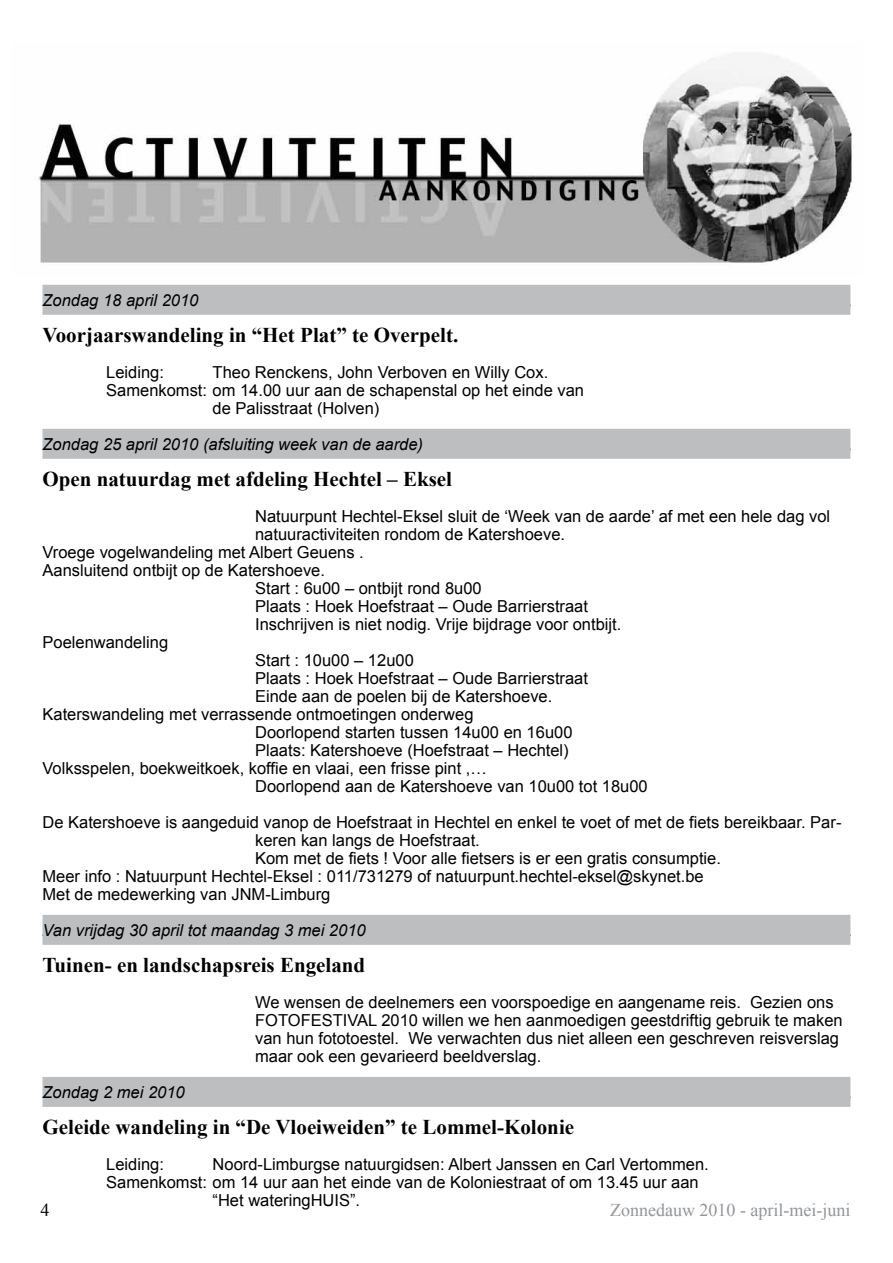
<style>
.page{position:relative;width:893px;height:1263px;background:#fff}
.page>*{position:absolute;margin:0;border:0;box-sizing:border-box;transform-origin:0 0}
.t1{font:700 21px "Times New Roman";color:#000}
.t2{font:18px "Times New Roman";color:#939598}
.t3{font:18px "Times New Roman";color:#000}
.t4{font:16.5px/18px "Arial";color:#000}
.t5{font:italic 16.5px "Arial";color:#000}
</style>
<div class="page">
<div style="left:43px;top:285px;width:807px;height:30px;background:#bcbec0"></div>
<div style="left:43px;top:429px;width:807px;height:30px;background:#bcbec0"></div>
<div style="left:43px;top:915px;width:807px;height:30px;background:#bcbec0"></div>
<div style="left:43px;top:1077px;width:807px;height:30px;background:#bcbec0"></div>
<img style="left:38px;top:53px;width:814px;height:211px">
<p class="t5" style="left:43px;top:290px;width:157px">Zondag 18 april 2010</p>
<p class="t1" style="left:43px;top:320px;width:417px">Voorjaarswandeling in “Het Plat” te Overpelt.</p>
<p class="t4" style="left:106px;top:363px;width:59px">Leiding:</p>
<p class="t4" style="left:213px;top:363px;width:337px">Theo Renckens, John Verboven en Willy Cox.</p>
<p class="t4" style="left:106px;top:381px;width:479px">Samenkomst: om 14.00 uur aan de schapenstal op het einde van</p>
<p class="t4" style="left:213px;top:399px;width:168px">de Palisstraat (Holven)</p>
<p class="t5" style="left:42px;top:434px;width:382px">Zondag 25 april 2010 (afsluiting week van de aarde)</p>
<p class="t1" style="left:43px;top:464px;width:411px">Open natuurdag met afdeling Hechtel – Eksel</p>
<p class="t4" style="left:255px;top:507px;width:577px">Natuurpunt Hechtel-Eksel sluit de ‘Week van de aarde’ af met een hele dag vol</p>
<p class="t4" style="left:255px;top:525px;width:311px">natuuractiviteiten rondom de Katershoeve.</p>
<p class="t4" style="left:43px;top:543px;width:323px">Vroege vogelwandeling met Albert Geuens .</p>
<p class="t4" style="left:43px;top:561px;width:284px">Aansluitend ontbijt op de Katershoeve.</p>
<p class="t4" style="left:255px;top:579px;width:228px">Start : 6u00 – ontbijt rond 8u00</p>
<p class="t4" style="left:255px;top:597px;width:334px">Plaats : Hoek Hoefstraat – Oude Barrierstraat</p>
<p class="t4" style="left:255px;top:615px;width:368px">Inschrijven is niet nodig. Vrije bijdrage voor ontbijt.</p>
<p class="t4" style="left:43px;top:633px;width:127px">Poelenwandeling</p>
<p class="t4" style="left:255px;top:651px;width:160px">Start : 10u00 – 12u00</p>
<p class="t4" style="left:255px;top:669px;width:334px">Plaats : Hoek Hoefstraat – Oude Barrierstraat</p>
<p class="t4" style="left:255px;top:687px;width:299px">Einde aan de poelen bij de Katershoeve.</p>
<p class="t4" style="left:43px;top:705px;width:433px">Katerswandeling met verrassende ontmoetingen onderweg</p>
<p class="t4" style="left:255px;top:723px;width:319px">Doorlopend starten tussen 14u00 en 16u00</p>
<p class="t4" style="left:255px;top:741px;width:315px">Plaats: Katershoeve (Hoefstraat – Hechtel)</p>
<p class="t4" style="left:43px;top:759px;width:446px">Volksspelen, boekweitkoek, koffie en vlaai, een frisse pint ,…</p>
<p class="t4" style="left:255px;top:777px;width:394px">Doorlopend aan de Katershoeve van 10u00 tot 18u00</p>
<p class="t4" style="left:43px;top:813px;width:800px">De Katershoeve is aangeduid vanop de Hoefstraat in Hechtel en enkel te voet of met de fiets bereikbaar. Par-</p>
<p class="t4" style="left:255px;top:831px;width:226px">keren kan langs de Hoefstraat.</p>
<p class="t4" style="left:255px;top:849px;width:467px">Kom met de fiets ! Voor alle fietsers is er een gratis consumptie.</p>
<p class="t4" style="left:43px;top:867px;width:663px">Meer info : Natuurpunt Hechtel-Eksel : 011/731279 of natuurpunt.hechtel-eksel@skynet.be</p>
<p class="t4" style="left:43px;top:885px;width:289px">Met de medewerking van JNM-Limburg</p>
<p class="t5" style="left:43px;top:920px;width:325px">Van vrijdag 30 april tot maandag 3 mei 2010</p>
<p class="t1" style="left:43px;top:950px;width:324px">Tuinen- en landschapsreis Engeland</p>
<p class="t4" style="left:255px;top:993px;width:589px">We wensen de deelnemers een voorspoedige en aangename reis. Gezien ons FOTOFESTIVAL 2010 willen we hen aanmoedigen geestdriftig gebruik te maken van hun fototoestel. We verwachten dus niet alleen een geschreven reisverslag maar ook een gevarieerd beeldverslag.</p>
<p class="t5" style="left:43px;top:1082px;width:144px">Zondag 2 mei 2010</p>
<p class="t1" style="left:43px;top:1112px;width:533px">Geleide wandeling in “De Vloeiweiden” te Lommel-Kolonie</p>
<p class="t4" style="left:106px;top:1155px;width:59px">Leiding:</p>
<p class="t4" style="left:213px;top:1155px;width:498px">Noord-Limburgse natuurgidsen: Albert Janssen en Carl Vertommen.</p>
<p class="t4" style="left:106px;top:1173px;width:594px">Samenkomst: om 14 uur aan het einde van de Koloniestraat of om 13.45 uur aan</p>
<p class="t4" style="left:213px;top:1191px;width:149px">“Het wateringHUIS”.</p>
<p class="t3" style="left:40px;top:1198px;width:10px">4</p>
<p class="t2" style="left:610px;top:1198px;width:242px">Zonnedauw 2010 - april-mei-juni</p>
</div>
